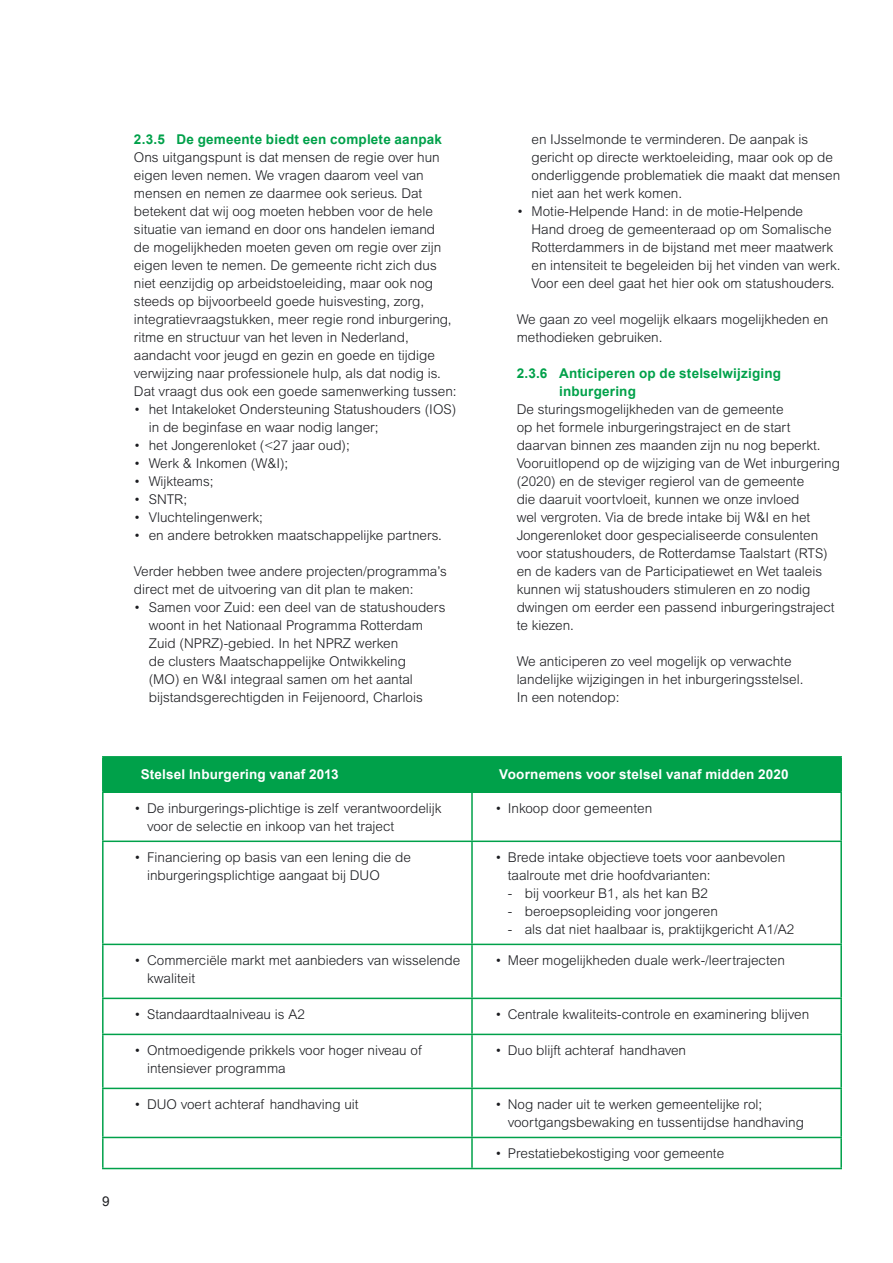
<style>
.page{position:relative;width:893px;height:1263px;background:#fff}
.page>*{position:absolute;margin:0;border:0;box-sizing:border-box;transform-origin:0 0}
.t1{font:300 13.5px/18px "Arial MT Std";color:#1b1c20}
.t2{font:700 13.5px/18px "Arial";letter-spacing:.015em;color:#00a14a}
.t3{font:700 13.5px "Arial";letter-spacing:.01em;color:#fff}
.t4{font:13.5px "Arial";color:#1b1c20}
</style>
<div class="page">
<div style="left:104px;top:758px;width:736px;height:33px;background:#00a14a"></div>
<hr style="left:102px;top:756px;width:370px;height:2px;background:#00a14a">
<hr style="left:102px;top:758px;width:2px;height:33px;background:#00a14a">
<hr style="left:472px;top:756px;width:370px;height:2px;background:#00a14a">
<hr style="left:471px;top:758px;width:2px;height:33px;background:#00a14a">
<hr style="left:840px;top:758px;width:2px;height:33px;background:#00a14a">
<hr style="left:102px;top:791px;width:370px;height:2px;background:#00a14a">
<hr style="left:102px;top:793px;width:2px;height:47px;background:#00a14a">
<hr style="left:472px;top:791px;width:370px;height:2px;background:#00a14a">
<hr style="left:471px;top:793px;width:2px;height:47px;background:#00a14a">
<hr style="left:840px;top:793px;width:2px;height:47px;background:#00a14a">
<hr style="left:102px;top:840px;width:370px;height:2px;background:#00a14a">
<hr style="left:102px;top:842px;width:2px;height:102px;background:#00a14a">
<hr style="left:472px;top:840px;width:370px;height:2px;background:#00a14a">
<hr style="left:471px;top:842px;width:2px;height:102px;background:#00a14a">
<hr style="left:840px;top:842px;width:2px;height:102px;background:#00a14a">
<hr style="left:102px;top:944px;width:370px;height:1px;background:#00a14a">
<hr style="left:102px;top:945px;width:2px;height:53px;background:#00a14a">
<hr style="left:472px;top:944px;width:370px;height:1px;background:#00a14a">
<hr style="left:471px;top:945px;width:2px;height:53px;background:#00a14a">
<hr style="left:840px;top:945px;width:2px;height:53px;background:#00a14a">
<hr style="left:102px;top:998px;width:370px;height:1px;background:#00a14a">
<hr style="left:102px;top:999px;width:2px;height:35px;background:#00a14a">
<hr style="left:472px;top:998px;width:370px;height:1px;background:#00a14a">
<hr style="left:471px;top:999px;width:2px;height:35px;background:#00a14a">
<hr style="left:840px;top:999px;width:2px;height:35px;background:#00a14a">
<hr style="left:102px;top:1034px;width:370px;height:1px;background:#00a14a">
<hr style="left:102px;top:1035px;width:2px;height:53px;background:#00a14a">
<hr style="left:472px;top:1034px;width:370px;height:1px;background:#00a14a">
<hr style="left:471px;top:1035px;width:2px;height:53px;background:#00a14a">
<hr style="left:840px;top:1035px;width:2px;height:53px;background:#00a14a">
<hr style="left:102px;top:1088px;width:370px;height:1px;background:#00a14a">
<hr style="left:102px;top:1089px;width:2px;height:48px;background:#00a14a">
<hr style="left:472px;top:1088px;width:370px;height:1px;background:#00a14a">
<hr style="left:471px;top:1089px;width:2px;height:48px;background:#00a14a">
<hr style="left:840px;top:1089px;width:2px;height:48px;background:#00a14a">
<hr style="left:102px;top:1137px;width:370px;height:1px;background:#00a14a">
<hr style="left:102px;top:1138px;width:2px;height:30px;background:#00a14a">
<hr style="left:472px;top:1137px;width:370px;height:1px;background:#00a14a">
<hr style="left:471px;top:1138px;width:2px;height:30px;background:#00a14a">
<hr style="left:840px;top:1138px;width:2px;height:30px;background:#00a14a">
<hr style="left:102px;top:1168px;width:370px;height:1px;background:#00a14a">
<hr style="left:472px;top:1168px;width:370px;height:1px;background:#00a14a">
<p class="t2" style="left:134px;top:131px;width:310px">2.3.5 De gemeente biedt een complete aanpak</p>
<p class="t1" style="left:134px;top:148px;width:324px">Ons uitgangspunt is dat mensen de regie over hun eigen leven nemen. We vragen daarom veel van mensen en nemen ze daarmee ook serieus. Dat betekent dat wij oog moeten hebben voor de hele situatie van iemand en door ons handelen iemand<br>de mogelijkheden moeten geven om regie over zijn eigen leven te nemen. De gemeente richt zich dus niet eenzijdig op arbeidstoeleiding, maar ook nog steeds op bijvoorbeeld goede huisvesting, zorg, integratievraagstukken, meer regie rond inburgering, ritme en structuur van het leven in Nederland, aandacht voor jeugd en gezin en goede en tijdige verwijzing naar professionele hulp, als dat nodig is.<br>Dat vraagt dus ook een goede samenwerking tussen:</p>
<p class="t1" style="left:149px;top:400px;width:309px;text-indent:-15px">• het Intakeloket Ondersteuning Statushouders (IOS) in de beginfase en waar nodig langer;</p>
<p class="t1" style="left:134px;top:436px;width:217px">• het Jongerenloket (&lt;27 jaar oud);</p>
<p class="t1" style="left:134px;top:454px;width:156px">• Werk &amp; Inkomen (W&amp;I);</p>
<p class="t1" style="left:134px;top:472px;width:81px">• Wijkteams;</p>
<p class="t1" style="left:134px;top:490px;width:55px">• SNTR;</p>
<p class="t1" style="left:134px;top:508px;width:130px">• Vluchtelingenwerk;</p>
<p class="t1" style="left:134px;top:526px;width:309px">• en andere betrokken maatschappelijke partners.</p>
<p class="t1" style="left:134px;top:562px;width:314px">Verder hebben twee andere projecten/programma’s direct met de uitvoering van dit plan te maken:</p>
<p class="t1" style="left:149px;top:598px;width:298px;text-indent:-15px">• Samen voor Zuid: een deel van de statushouders woont in het Nationaal Programma Rotterdam Zuid (NPRZ)-gebied. In het NPRZ werken<br>de clusters Maatschappelijke Ontwikkeling<br>(MO) en W&amp;I integraal samen om het aantal bijstandsgerechtigden in Feijenoord, Charlois</p>
<p class="t1" style="left:531px;top:130px;width:310px">en IJsselmonde te verminderen. De aanpak is gericht op directe werktoeleiding, maar ook op de onderliggende problematiek die maakt dat mensen niet aan het werk komen.</p>
<p class="t1" style="left:531px;top:202px;width:310px;text-indent:-15px">• Motie-Helpende Hand: in de motie-Helpende<br>Hand droeg de gemeenteraad op om Somalische Rotterdammers in de bijstand met meer maatwerk en intensiteit te begeleiden bij het vinden van werk.<br>Voor een deel gaat het hier ook om statushouders.</p>
<p class="t1" style="left:517px;top:310px;width:313px">We gaan zo veel mogelijk elkaars mogelijkheden en methodieken gebruiken.</p>
<p class="t2" style="left:559px;top:365px;width:223px;text-indent:-43px">2.3.6 Anticiperen op de stelselwijziging inburgering</p>
<p class="t1" style="left:517px;top:400px;width:325px">De sturingsmogelijkheden van de gemeente<br>op het formele inburgeringstraject en de start daarvan binnen zes maanden zijn nu nog beperkt.<br>Vooruitlopend op de wijziging van de Wet inburgering (2020) en de steviger regierol van de gemeente<br>die daaruit voortvloeit, kunnen we onze invloed<br>wel vergroten. Via de brede intake bij W&amp;I en het Jongerenloket door gespecialiseerde consulenten voor statushouders, de Rotterdamse Taalstart (RTS) en de kaders van de Participatiewet en Wet taaleis kunnen wij statushouders stimuleren en zo nodig dwingen om eerder een passend inburgeringstraject te kiezen.</p>
<p class="t1" style="left:517px;top:652px;width:288px">We anticiperen zo veel mogelijk op verwachte landelijke wijzigingen in het inburgeringsstelsel.<br>In een notendop:</p>
<p class="t4" style="left:102px;top:1192px;width:9px">9</p>
<p class="t3" style="left:141px;top:766px;width:200px">Stelsel Inburgering vanaf 2013</p>
<p class="t3" style="left:499px;top:766px;width:291px">Voornemens voor stelsel vanaf midden 2020</p>
<p class="t1" style="left:147px;top:799px;width:296px;text-indent:-13px">• De inburgerings-plichtige is zelf verantwoordelijk voor de selectie en inkoop van het traject</p>
<p class="t1" style="left:495px;top:799px;width:159px">• Inkoop door gemeenten</p>
<p class="t1" style="left:147px;top:848px;width:265px;text-indent:-13px">• Financiering op basis van een lening die de inburgeringsplichtige aangaat bij DUO</p>
<p class="t1" style="left:508px;top:848px;width:279px;text-indent:-13px">• Brede intake objectieve toets voor aanbevolen taalroute met drie hoofdvarianten:</p>
<p class="t1" style="left:508px;top:884px;width:202px">- bij voorkeur B1, als het kan B2</p>
<p class="t1" style="left:508px;top:902px;width:212px">- beroepsopleiding voor jongeren</p>
<p class="t1" style="left:508px;top:920px;width:288px">- als dat niet haalbaar is, praktijkgericht A1/A2</p>
<p class="t1" style="left:147px;top:951px;width:315px;text-indent:-13px">• Commerciële markt met aanbieders van wisselende kwaliteit</p>
<p class="t1" style="left:495px;top:951px;width:291px">• Meer mogelijkheden duale werk-/leertrajecten</p>
<p class="t1" style="left:134px;top:1005px;width:172px">• Standaardtaalniveau is A2</p>
<p class="t1" style="left:495px;top:1005px;width:316px">• Centrale kwaliteits-controle en examinering blijven</p>
<p class="t1" style="left:147px;top:1041px;width:276px;text-indent:-13px">• Ontmoedigende prikkels voor hoger niveau of intensiever programma</p>
<p class="t1" style="left:495px;top:1041px;width:193px">• Duo blijft achteraf handhaven</p>
<p class="t1" style="left:134px;top:1095px;width:226px">• DUO voert achteraf handhaving uit</p>
<p class="t1" style="left:508px;top:1095px;width:298px;text-indent:-13px">• Nog nader uit te werken gemeentelijke rol; voortgangsbewaking en tussentijdse handhaving</p>
<p class="t1" style="left:495px;top:1144px;width:231px">• Prestatiebekostiging voor gemeente</p>
</div>
